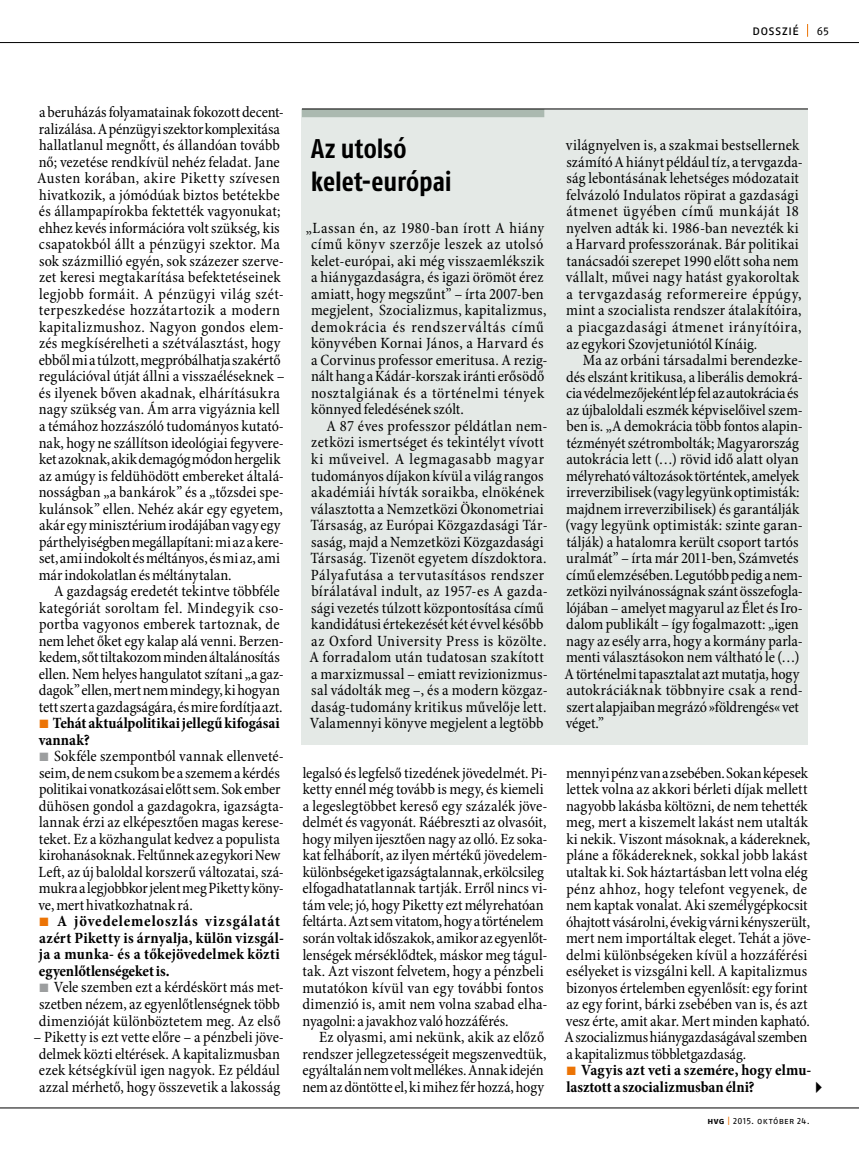
<style>
.page{position:relative;width:859px;height:1149px;background:#fff}
.page>*{position:absolute;margin:0;border:0;box-sizing:border-box;transform-origin:0 0}
.t1{font:700 27px/33px "Fago Co";color:#000}
.t2{font:condensed 15.75px/16.5px "Minion Pro";letter-spacing:.005em;color:#000}
.t3{font:13.5px "Fago No Regular Caps";letter-spacing:.01em;color:#000}
.t4{font:11.25px "Fago No";color:#000}
.t5{font:9px "Fago No Regular Caps";letter-spacing:.035em;color:#000}
.s1{font-family:"Interstate Rg kocka";font-weight:700;font-stretch:normal;font-size:12px;color:#ec7405}
.s2{font-weight:700}
.s3{font-family:"Interstate Rg kocka";font-weight:700;font-stretch:normal;font-size:12px;color:#9c9e9f}
.s4{font-family:"Fago No Bold Caps"}
.s5{color:#ec7405}
</style>
<div class="page">
<svg style="left:807px;top:24px;width:1px;height:13px"></svg>
<div style="left:302px;top:109px;width:506px;height:635px;background:#e4e9e6"></div>
<div style="left:302px;top:109px;width:242px;height:8px;background:#abb9b0"></div>
<hr style="left:302px;top:109px;width:506px;height:1px;background:#000">
<hr style="left:0;top:42px;width:859px;height:1px;background:#000">
<hr style="left:0;top:1107px;width:859px;height:1px;background:#000">
<p class="t3" style="left:752px;top:22px;width:48px">dosszié</p>
<p class="t4" style="left:817px;top:24px;width:14px">65</p>
<p class="t2" style="left:37px;top:104px;width:249px">a beruházás folyamatainak fokozott decent&shy;ralizálása. A pénzügyi szektor komplexitása hallatlanul megnőtt, és állandóan tovább nő; vezetése rendkívül nehéz feladat. Jane Austen korában, akire Piketty szívesen hivatkozik, a jómódúak biztos betétekbe és állampapírokba fektették vagyonukat; ehhez kevés információra volt szükség, kis csapatokból állt a pénzügyi szektor. Ma sok százmillió egyén, sok százezer szerve&shy;zet keresi megtakarítása befektetéseinek legjobb formáit. A pénzügyi világ szét&shy;terpeszkedése hozzátartozik a modern kapitalizmushoz. Nagyon gondos elem&shy;zés megkísérelheti a szétválasztást, hogy ebből mi a túlzott, megpróbálhatja szakértő regulációval útját állni a visszaéléseknek – és ilyenek bőven akadnak, elhárításukra nagy szükség van. Ám arra vigyáznia kell a témához hozzászóló tudományos kutató&shy;nak, hogy ne szállítson ideológiai fegyvere&shy;ket azoknak, akik demagóg módon hergelik az amúgy is feldühödött embereket általá&shy;nosságban „a bankárok” és a „tőzsdei spe&shy;kulánsok” ellen. Nehéz akár egy egyetem, akár egy minisztérium irodájában vagy egy párthelyiségben megállapítani: mi az a kere&shy;set, ami indokolt és méltányos, és mi az, ami már indokolatlan és méltánytalan.</p>
<p class="t2" style="left:39px;top:583px;width:247px;text-indent:16px">A gazdagság eredetét tekintve többféle kategóriát soroltam fel. Mindegyik cso&shy;portba vagyonos emberek tartoznak, de nem lehet őket egy kalap alá venni. Berzen&shy;kedem, sőt tiltakozom minden általánosítás ellen. Nem helyes hangulatot szítani „a gaz&shy;dagok” ellen, mert nem mindegy, ki hogyan tett szert a gazdagságára, és mire fordítja azt.<br><span class="s1">Ž</span> <span class="s2">Tehát aktuálpolitikai jellegű kifogásai vannak?<br></span><span class="s3">Ž</span> Sokféle szempontból vannak ellenveté&shy;seim, de nem csukom be a szemem a kérdés politikai vonatkozásai előtt sem. Sok ember dühösen gondol a gazdagokra, igazságta&shy;lannak érzi az elképesztően magas kerese&shy;teket. Ez a közhangulat kedvez a populista kirohanásoknak. Feltűnnek az egykori New Left, az új baloldal korszerű változatai, szá&shy;mukra a legjobbkor jelent meg Piketty köny&shy;ve, mert hivatkozhatnak rá.<br><span class="s1">Ž</span> <span class="s2">A jövedelemeloszlás vizsgálatát azért Piketty is árnyalja, külön vizsgál&shy;ja a munka- és a tőkejövedelmek közti egyenlőtlenségeket is.<br></span><span class="s3">Ž</span> Vele szemben ezt a kérdéskört más met&shy;szetben nézem, az egyenlőtlenségnek több dimenzióját különböztetem meg. Az első</p>
<p class="t2" style="left:34px;top:1029px;width:252px;text-align:center">– Piketty is ezt vette előre – a pénzbeli jöve&shy;delmek közti eltérések. A kapitalizmusban ezek kétségkívül igen nagyok. Ez például azzal mérhető, hogy összevetik a lakosság</p>
<h1 class="t1" style="left:311px;top:131px;width:143px">Az utolsó kelet-európai</h1>
<p class="t2" style="left:311px;top:220px;width:238px;text-indent:-5px">„Lassan én, az 1980-ban írott A hiány című könyv szerzője leszek az utolsó kelet-európai, aki még visszaemlékszik a hiánygazdaságra, és igazi örömöt érez amiatt, hogy megszűnt” – írta 2007-ben megjelent, Szocializmus, kapitalizmus, demokrácia és rendszerváltás című könyvében Kornai János, a Harvard és a Corvinus professor emeritusa. A rezig&shy;nált hang a Kádár-korszak iránti erősödő nosztalgiának és a történelmi tények könnyed feledésének szólt.</p>
<p class="t2" style="left:309px;top:418px;width:240px;text-indent:17px">A 87 éves professzor példátlan nem&shy;zetközi ismertséget és tekintélyt vívott ki műveivel. A legmagasabb magyar tudományos díjakon kívül a világ rangos akadémiái hívták soraikba, elnökének választotta a Nemzetközi Ökonometriai Társaság, az Európai Közgazdasági Tár&shy;saság, majd a Nemzetközi Közgazdasági Társaság. Tizenöt egyetem díszdoktora.<br>Pályafutása a tervutasításos rendszer bírálatával indult, az 1957-es A gazda&shy;sági vezetés túlzott központosítása című kandidátusi értekezését két évvel később az Oxford University Press is közölte.<br>A forradalom után tudatosan szakított a marxizmussal – emiatt revizionizmus&shy;sal vádolták meg –, és a modern közgaz&shy;daság-tudomány kritikus művelője lett.<br>Valamennyi könyve megjelent a legtöbb</p>
<p class="t2" style="left:302px;top:764px;width:247px">legalsó és legfelső tizedének jövedelmét. Pi&shy;ketty ennél még tovább is megy, és kiemeli a legeslegtöbbet kereső egy százalék jöve&shy;delmét és vagyonát. Ráébreszti az olvasóit, hogy milyen ijesztően nagy az olló. Ez soka&shy;kat felháborít, az ilyen mértékű jövedelem&shy;különbségeket igazságtalannak, erkölcsileg elfogadhatatlannak tartják. Erről nincs vi&shy;tám vele; jó, hogy Piketty ezt mélyrehatóan feltárta. Azt sem vitatom, hogy a történelem során voltak időszakok, amikor az egyenlőt&shy;lenségek mérséklődtek, máskor meg tágul&shy;tak. Azt viszont felvetem, hogy a pénzbeli mutatókon kívül van egy további fontos dimenzió is, amit nem volna szabad elha&shy;nyagolni: a javakhoz való hozzáférés.</p>
<p class="t2" style="left:302px;top:1029px;width:246px;text-indent:17px">Ez olyasmi, ami nekünk, akik az előző rendszer jellegzetességeit megszenvedtük, egyáltalán nem volt mellékes. Annak idején nem az döntötte el, ki mihez fér hozzá, hogy</p>
<p class="t2" style="left:566px;top:138px;width:238px">világnyelven is, a szakmai bestsellernek számító A hiányt például tíz, a tervgazda&shy;ság lebontásának lehetséges módozatait felvázoló Indulatos röpirat a gazdasági átmenet ügyében című munkáját 18 nyelven adták ki. 1986-ban nevezték ki a Harvard professzorának. Bár politikai tanácsadói szerepet 1990 előtt soha nem vállalt, művei nagy hatást gyakoroltak a tervgazdaság reformereire éppúgy, mint a szocialista rendszer átalakítóira, a piacgazdasági átmenet irányítóira, az egykori Szovjetuniótól Kínáig.</p>
<p class="t2" style="left:564px;top:352px;width:240px;text-indent:18px">Ma az orbáni társadalmi berendezke&shy;dés elszánt kritikusa, a liberális demokrá&shy;cia védelmezőjeként lép fel az autokrácia és az újbaloldali eszmék képviselőivel szem&shy;ben is. „A demokrácia több fontos alapin&shy;tézményét szétrombolták; Magyarország autokrácia lett (…) rövid idő alatt olyan mélyreható változások történtek, amelyek irreverzibilisek (vagy legyünk optimisták: majdnem irreverzibilisek) és garantálják (vagy legyünk optimisták: szinte garan&shy;tálják) a hatalomra került csoport tartós uralmát” – írta már 2011-ben, Számvetés című elemzésében. Legutóbb pedig a nem&shy;zetközi nyilvánosságnak szánt összefogla&shy;lójában – amelyet magyarul az Élet és Iro&shy;dalom publikált – így fogalmazott: „igen nagy az esély arra, hogy a kormány parla&shy;menti választásokon nem váltható le (…)<br>A történelmi tapasztalat azt mutatja, hogy autokráciáknak többnyire csak a rend&shy;szert alapjaiban megrázó »földrengés« vet véget.”</p>
<p class="t2" style="left:564px;top:765px;width:248px">mennyi pénz van a zsebében. Sokan képesek lettek volna az akkori bérleti díjak mellett nagyobb lakásba költözni, de nem tehették meg, mert a kiszemelt lakást nem utalták ki nekik. Viszont másoknak, a kádereknek, pláne a főkádereknek, sokkal jobb lakást utaltak ki. Sok háztartásban lett volna elég pénz ahhoz, hogy telefont vegyenek, de nem kaptak vonalat. Aki személygépkocsit óhajtott vásárolni, évekig várni kényszerült, mert nem importáltak eleget. Tehát a jöve&shy;delmi különbségeken kívül a hozzáférési esélyeket is vizsgálni kell. A kapitalizmus bizonyos értelemben egyenlősít: egy forint az egy forint, bárki zsebében van is, és azt vesz érte, amit akar. Mert minden kapható.<br>A szocializmus hiánygazdaságával szemben a kapitalizmus többletgazdaság.<br><span class="s1">Ž</span> <span class="s2">Vagyis azt veti a szemére, hogy elmu&shy;lasztott a szocializmusban élni?</span></p>
<p class="t5" style="left:707px;top:1115px;width:104px"><span class="s4">hvg</span> <span class="s5">|</span> 2015. október 24.</p>
</div>
